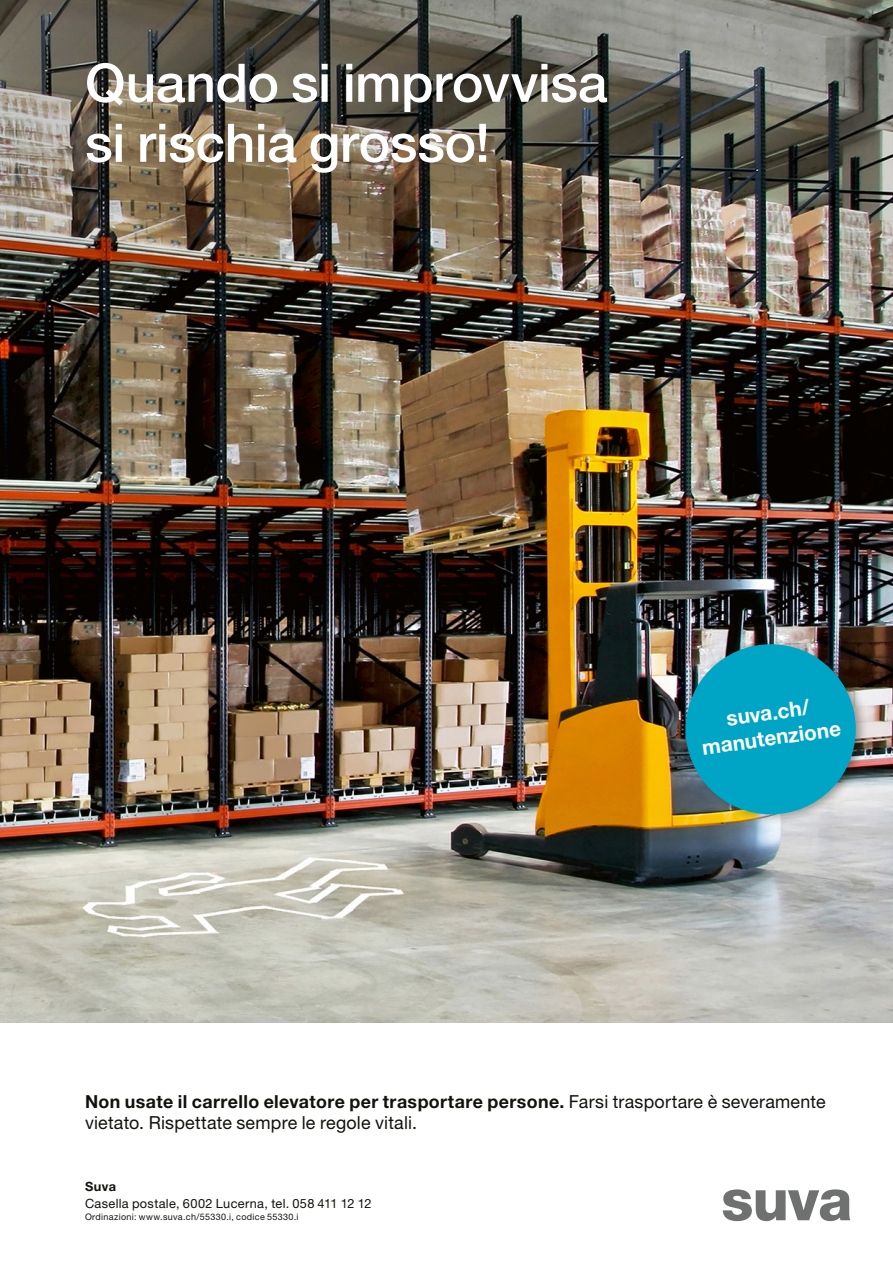
<style>
.page{position:relative;width:893px;height:1263px;background:#fff}
.page>*{position:absolute;margin:0;border:0;box-sizing:border-box;transform-origin:0 0}
.t1{font:500 53.25px/60px "Helvetica Neue LT Std";letter-spacing:-.005em;color:#fff}
.t2{font:700 21px/25.2px "Helvetica Neue LT Std";color:#fff;text-align:center}
.t3{font:18px/21.3px "Helvetica Neue LT Std";letter-spacing:.01em;color:#12120d}
.t4{font:12.75px "Helvetica Neue LT Std";letter-spacing:.03em;color:#12120d}
.t5{font:700 12.75px "Helvetica Neue LT Std";color:#12120d}
.t6{font:9px "Helvetica Neue LT Std";letter-spacing:.04em;color:#12120d}
.s1{font-weight:700}
</style>
<div class="page">
<img style="left:0;top:0;width:893px;height:1023px">
<svg style="left:723px;top:1189px;width:127px;height:32px"></svg>
<div style="left:681px;top:636px;width:188px;height:188px;background:#12120d;opacity:.4"></div>
<div style="left:686px;top:644px;width:170px;height:170px;background:#00a5c5;border-radius:50%"></div>
<h1 class="t1" style="left:85px;top:52px;width:524px">Quando si improvvisa si rischia grosso!</h1>
<p class="t2" style="left:697px;top:709px;width:141px;rotate:-8deg">suva.ch/ manutenzione</p>
<p class="t3" style="left:85px;top:1090px;width:742px"><span class="s1">Non usate il carrello elevatore per trasportare persone.</span> Farsi trasportare è severamente vietato. Rispettate sempre le regole vitali.</p>
<p class="t5" style="left:85px;top:1179px;width:33px">Suva</p>
<p class="t4" style="left:85px;top:1195px;width:288px">Casella postale, 6002 Lucerna, tel. 058 411 12 12</p>
<p class="t6" style="left:85px;top:1212px;width:215px">Ordinazioni: www.suva.ch/55330.i, codice 55330.i</p>
</div>
